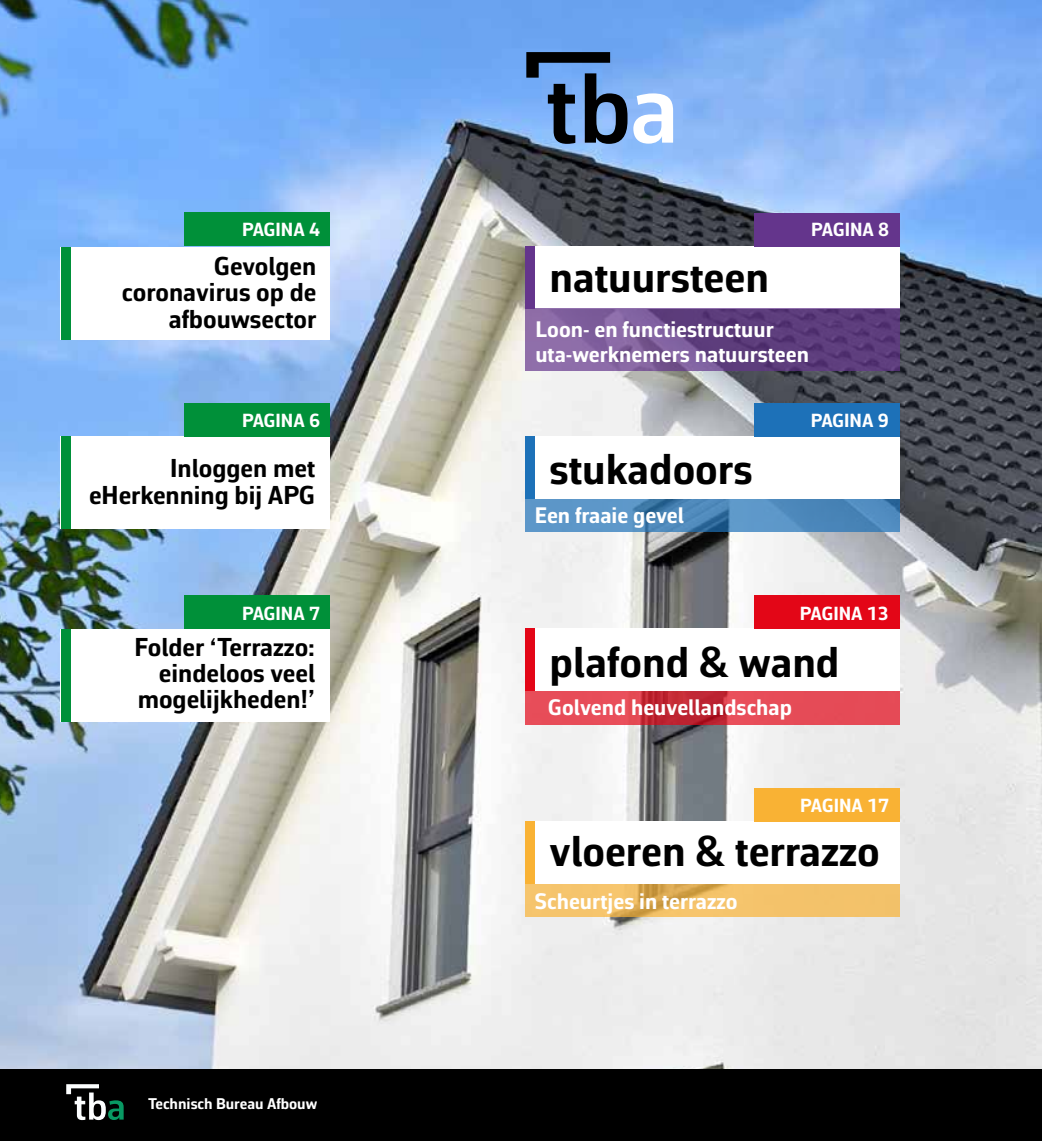
<style>
.page{position:relative;width:1042px;height:1141px;background:#fff}
.page>*{position:absolute;margin:0;border:0;box-sizing:border-box;transform-origin:0 0}
.t1{font:700 43.75px "Corbeau Pro";color:#000}
.t2{font:700 26.25px/26.2px "Corbeau Pro";color:#000;text-align:right}
.t3{font:700 22.75px/24.5px "Corbeau Pro";color:#fff}
.t4{font:700 19.25px "Corbeau Pro";color:#fff}
.t5{font:700 15.75px "Corbeau Pro";color:#fff}
</style>
<div class="page">
<img style="left:0;top:0;width:1042px;height:1069px">
<div style="left:0;top:1069px;width:1042px;height:72px;background:#000"></div>
<div style="left:61px;top:247px;width:269px;height:93px;background:#fff"></div>
<div style="left:525px;top:247px;width:374px;height:62px;background:#fff"></div>
<svg style="left:525px;top:309px;width:374px;height:62px;background:#6c4c8a"></svg>
<svg style="left:525px;top:499px;width:374px;height:33px;background:#518cbe"></svg>
<svg style="left:525px;top:691px;width:374px;height:33px;background:#dd424e"></svg>
<svg style="left:525px;top:883px;width:374px;height:33px;background:#f0c06a"></svg>
<div style="left:61px;top:436px;width:269px;height:93px;background:#fff"></div>
<div style="left:525px;top:436px;width:374px;height:62px;background:#fff"></div>
<div style="left:61px;top:629px;width:269px;height:93px;background:#fff"></div>
<div style="left:525px;top:629px;width:374px;height:62px;background:#fff"></div>
<div style="left:525px;top:821px;width:374px;height:62px;background:#fff"></div>
<div style="left:185px;top:212px;width:145px;height:34px;background:#009039"></div>
<div style="left:754px;top:213px;width:145px;height:34px;background:#64358c"></div>
<div style="left:185px;top:403px;width:145px;height:34px;background:#009039"></div>
<div style="left:754px;top:403px;width:145px;height:34px;background:#1d71b8"></div>
<div style="left:185px;top:595px;width:145px;height:34px;background:#009039"></div>
<div style="left:754px;top:595px;width:145px;height:34px;background:#e30617"></div>
<div style="left:754px;top:788px;width:145px;height:33px;background:#f9b234"></div>
<div style="left:61px;top:247px;width:10px;height:93px;background:#009039"></div>
<div style="left:525px;top:247px;width:10px;height:62px;background:#64358c"></div>
<div style="left:61px;top:436px;width:10px;height:93px;background:#009039"></div>
<div style="left:525px;top:436px;width:10px;height:62px;background:#1d71b8"></div>
<div style="left:61px;top:629px;width:10px;height:93px;background:#009039"></div>
<div style="left:525px;top:629px;width:10px;height:62px;background:#e30617"></div>
<div style="left:525px;top:821px;width:10px;height:62px;background:#f9b234"></div>
<svg style="left:633px;top:93px;width:40px;height:51px"></svg>
<svg style="left:526px;top:52px;width:101px;height:92px;background:#4d6c97"></svg>
<svg style="left:66px;top:1084px;width:58px;height:36px"></svg>
<p class="t4" style="left:242px;top:217px;width:79px">PAGINA 4</p>
<p class="t4" style="left:811px;top:217px;width:79px">PAGINA 8</p>
<p class="t2" style="left:122px;top:253px;width:196px">Gevolgen coronavirus op de afbouwsector</p>
<h1 class="t1" style="left:549px;top:248px;width:221px">natuursteen</h1>
<p class="t3" style="left:535px;top:317px;width:275px">Loon- en functiestructuur uta-werknemers natuursteen</p>
<p class="t4" style="left:242px;top:408px;width:79px">PAGINA 6</p>
<p class="t4" style="left:810px;top:408px;width:79px">PAGINA 9</p>
<p class="t2" style="left:89px;top:455px;width:227px">Inloggen met eHerkenning bij APG</p>
<h1 class="t1" style="left:549px;top:440px;width:205px">stukadoors</h1>
<p class="t3" style="left:535px;top:503px;width:150px">Een fraaie gevel</p>
<p class="t4" style="left:242px;top:600px;width:79px">PAGINA 7</p>
<p class="t4" style="left:800px;top:600px;width:90px">PAGINA 13</p>
<p class="t2" style="left:134px;top:634px;width:182px">Folder ‘Terrazzo: eindeloos veel mogelijkheden!’</p>
<p class="t5" style="left:148px;top:1093px;width:171px">Technisch Bureau Afbouw</p>
<h1 class="t1" style="left:549px;top:632px;width:291px">plafond &amp; wand</h1>
<p class="t3" style="left:548px;top:695px;width:245px">Golvend heuvellandschap</p>
<p class="t4" style="left:800px;top:793px;width:90px">PAGINA 17</p>
<h1 class="t1" style="left:549px;top:822px;width:332px">vloeren &amp; terrazzo</h1>
<p class="t3" style="left:535px;top:888px;width:204px">Scheurtjes in terrazzo</p>
</div>
